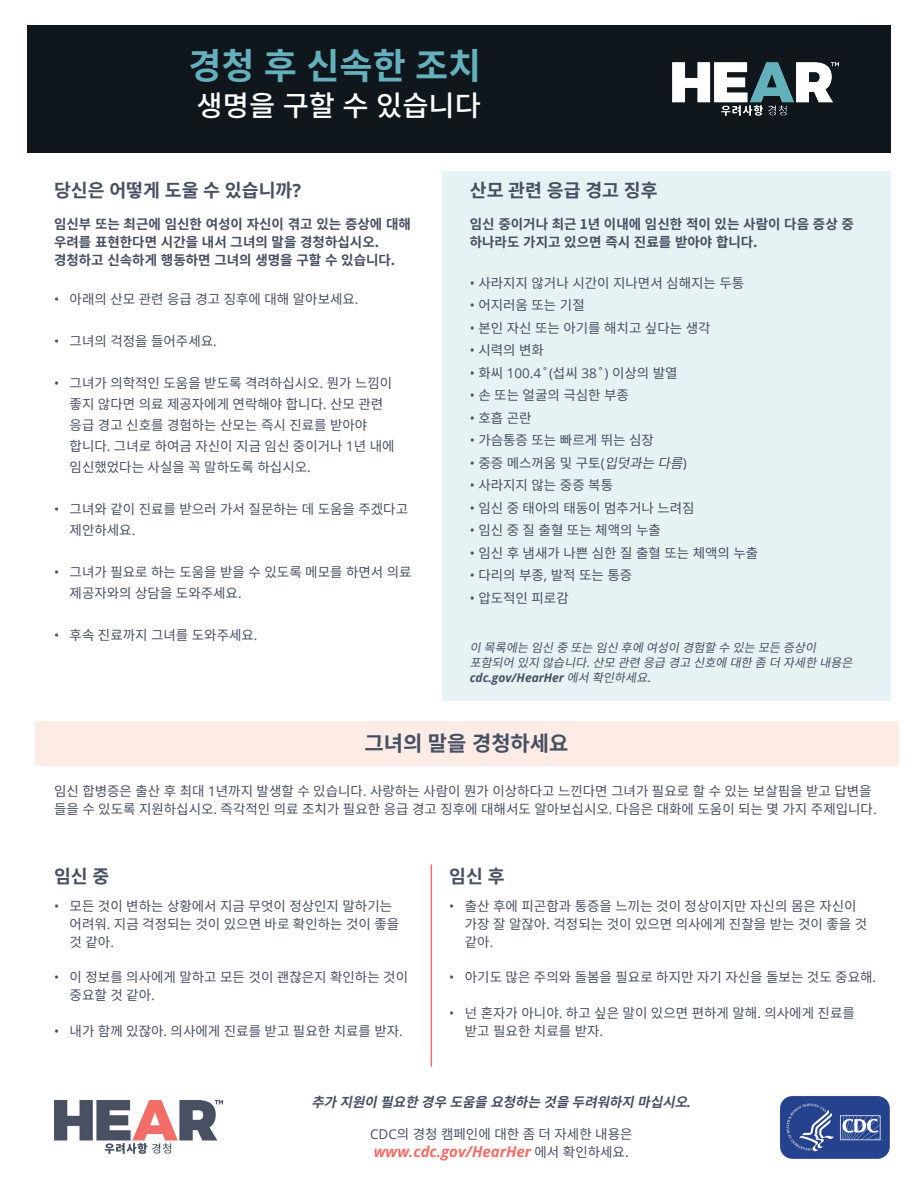
<style>
.page{position:relative;width:918px;height:1188px;background:#fff}
.page>*{position:absolute;margin:0;border:0;box-sizing:border-box;transform-origin:0 0}
.t1{font:700 36px "Noto Sans CJ Kkr";color:#65b0bd}
.t2{font:500 28.5px "Noto Sans CJ Kkr";color:#fff}
.t3{font:700 21px "Noto Sans CJ Kkr";color:#474f62}
.t4{font:700 18.3px "Noto Sans CJ Kkr";color:#474f62}
.t5{font:italic 700 15px "Open Sans";color:#f26e66}
.t6{font:13.5px/18px "Noto Sans CJ Kkr";color:#474f62}
.t7{font:700 13.5px/18px "Noto Sans CJ Kkr";color:#474f62}
.t8{font:italic 700 13.5px "Noto Sans CJ Kkr";color:#474f62}
.t9{font:13.5px "Open Sans";color:#474f62}
.t10{font:italic 12px/15px "Noto Sans CJ Kkr";color:#474f62}
.s1{font-family:"Open Sans"}
.s2{font-family:"Noto Sans CJ Kkr"}
.s3{font-style:italic}
.s4{font-family:"Open Sans";font-weight:700}
.s5{font-family:"Noto Sans CJ Kkr";font-weight:400;font-style:normal;font-size:13.5px;color:#474f62}
</style>
<div class="page">
<div style="left:27px;top:26px;width:864px;height:127px;background:#0f161c"></div>
<div style="left:443px;top:172px;width:448px;height:529px;background:#e6f2f4"></div>
<hr style="left:431px;top:864px;width:1px;height:203px;background:#f26e66">
<div style="left:35px;top:721px;width:864px;height:44px;background:#fdebe6"></div>
<img style="left:780px;top:1096px;width:110px;height:63px">
<img style="left:54px;top:1100px;width:169px;height:54px">
<img style="left:672px;top:63px;width:167px;height:53px">
<p class="t1" style="left:188px;top:45px;width:295px">경청 후 신속한 조치</p>
<p class="t2" style="left:197px;top:89px;width:286px">생명을 구할 수 있습니다</p>
<p class="t4" style="left:54px;top:180px;width:249px">당신은 어떻게 도울 수 있습니까<span class="s1">?</span></p>
<p class="t7" style="left:54px;top:216px;width:358px">임신부 또는 최근에 임신한 여성이 자신이 겪고 있는 증상에 대해 우려를 표현한다면 시간을 내서 그녀의 말을 경청하십시오. 경청하고 신속하게 행동하면 그녀의 생명을 구할 수 있습니다.</p>
<p class="t6" style="left:54px;top:291px;width:306px"><span class="s1">•</span> 아래의 산모 관련 응급 경고 징후에 대해 알아보세요<span class="s1">.</span></p>
<p class="t6" style="left:54px;top:333px;width:164px"><span class="s1">•</span> 그녀의 걱정을 들어주세요<span class="s1">.</span></p>
<p class="t6" style="left:70px;top:373px;width:327px;line-height:21px;text-indent:-16px"><span class="s1">•</span> 그녀가 의학적인 도움을 받도록 격려하십시오<span class="s1">.</span> 뭔가 느낌이 좋지 않다면 의료 제공자에게 연락해야 합니다<span class="s1">.</span> 산모 관련 응급 경고 신호를 경험하는 산모는 즉시 진료를 받아야 합니다<span class="s1">.</span> 그녀로 하여금 자신이 지금 임신 중이거나 <span class="s1">1</span>년 내에 임신했었다는 사실을 꼭 말하도록 하십시오<span class="s1">.</span></p>
<p class="t6" style="left:70px;top:499px;width:340px;line-height:21px;text-indent:-16px"><span class="s1">•</span> 그녀와 같이 진료를 받으러 가서 질문하는 데 도움을 주겠다고 제안하세요<span class="s1">.</span></p>
<p class="t6" style="left:70px;top:562px;width:344px;line-height:21px;text-indent:-16px"><span class="s1">•</span> 그녀가 필요로 하는 도움을 받을 수 있도록 메모를 하면서 의료 제공자와의 상담을 도와주세요<span class="s1">.</span></p>
<p class="t6" style="left:54px;top:627px;width:205px"><span class="s1">•</span> 후속 진료까지 그녀를 도와주세요<span class="s1">.</span></p>
<p class="t4" style="left:470px;top:180px;width:189px">산모 관련 응급 경고 징후</p>
<p class="t7" style="left:470px;top:216px;width:386px">임신 중이거나 최근 1년 이내에 임신한 적이 있는 사람이 다음 증상 중 하나라도 가지고 있으면 즉시 진료를 받아야 합니다.</p>
<p class="t6" style="left:470px;top:274px;width:276px"><span class="s1">•</span> 사라지지 않거나 시간이 지나면서 심해지는 두통</p>
<p class="t6" style="left:470px;top:297px;width:116px"><span class="s1">•</span> 어지러움 또는 기절</p>
<p class="t6" style="left:470px;top:319px;width:242px"><span class="s1">•</span> 본인 자신 또는 아기를 해치고 싶다는 생각</p>
<p class="t6" style="left:470px;top:342px;width:76px"><span class="s1">•</span> 시력의 변화</p>
<p class="t9" style="left:470px;top:364px;width:209px">• <span class="s2">화씨</span> 100.4˚(<span class="s2">섭씨</span> 38˚) <span class="s2">이상의 발열</span></p>
<p class="t6" style="left:470px;top:387px;width:161px"><span class="s1">•</span> 손 또는 얼굴의 극심한 부종</p>
<p class="t6" style="left:470px;top:409px;width:63px"><span class="s1">•</span> 호흡 곤란</p>
<p class="t6" style="left:470px;top:432px;width:186px"><span class="s1">•</span> 가슴통증 또는 빠르게 뛰는 심장</p>
<p class="t6" style="left:470px;top:454px;width:221px"><span class="s1">•</span> 중증 메스꺼움 및 구토<span class="s1">(</span><span class="s3">입덧과는다름</span><span class="s1">)</span></p>
<p class="t6" style="left:470px;top:477px;width:145px"><span class="s1">•</span> 사라지지 않는 중증 복통</p>
<p class="t6" style="left:470px;top:499px;width:226px"><span class="s1">•</span> 임신 중 태아의 태동이 멈추거나 느려짐</p>
<p class="t6" style="left:470px;top:522px;width:193px"><span class="s1">•</span> 임신 중 질 출혈 또는 체액의 누출</p>
<p class="t6" style="left:470px;top:544px;width:290px"><span class="s1">•</span> 임신 후 냄새가 나쁜 심한 질 출혈 또는 체액의 누출</p>
<p class="t6" style="left:470px;top:567px;width:164px"><span class="s1">•</span> 다리의 부종<span class="s1">,</span> 발적 또는 통증</p>
<p class="t6" style="left:470px;top:589px;width:101px"><span class="s1">•</span> 압도적인 피로감</p>
<p class="t10" style="left:470px;top:640px;width:390px">이 목록에는 임신 중 또는 임신 후에 여성이 경험할 수 있는 모든 증상이 포함되어 있지 않습니다<span class="s1">.</span>산모 관련 응급 경고 신호에 대한 좀 더 자세한 내용은 <span class="s4">cdc.gov/HearHer</span> 에서확인하세요.</p>
<p class="t3" style="left:365px;top:732px;width:206px">그녀의 말을 경청하세요</p>
<p class="t6" style="left:54px;top:783px;width:824px">임신 합병증은 출산 후 최대 <span class="s1">1</span>년까지 발생할 수 있습니다<span class="s1">.</span> 사랑하는 사람이 뭔가 이상하다고 느낀다면 그녀가 필요로 할 수 있는 보살핌을 받고 답변을 들을 수 있도록 지원하십시오<span class="s1">.</span> 즉각적인 의료 조치가 필요한 응급 경고 징후에 대해서도 알아보십시오<span class="s1">.</span> 다음은 대화에 도움이 되는 몇 가지 주제입니다<span class="s1">.</span></p>
<p class="t4" style="left:54px;top:866px;width:57px">임신 중</p>
<p class="t6" style="left:70px;top:898px;width:331px;text-indent:-16px"><span class="s1">•</span> 모든 것이 변하는 상황에서 지금 무엇이 정상인지 말하기는 어려워<span class="s1">.</span> 지금 걱정되는 것이 있으면 바로 확인하는 것이 좋을 것 같아<span class="s1">.</span></p>
<p class="t6" style="left:70px;top:969px;width:340px;text-indent:-16px"><span class="s1">•</span> 이 정보를 의사에게 말하고 모든 것이 괜찮은지 확인하는 것이 중요할 것 같아<span class="s1">.</span></p>
<p class="t6" style="left:54px;top:1022px;width:350px"><span class="s1">•</span> 내가 함께 있잖아<span class="s1">.</span> 의사에게 진료를 받고 필요한 치료를 받자<span class="s1">.</span></p>
<p class="t4" style="left:449px;top:866px;width:57px">임신 후</p>
<p class="t6" style="left:465px;top:898px;width:404px;text-indent:-16px"><span class="s1">•</span> 출산 후에 피곤함과 통증을 느끼는 것이 정상이지만 자신의 몸은 자신이 가장 잘 알잖아<span class="s1">.</span> 걱정되는 것이 있으면 의사에게 진찰을 받는 것이 좋을 것 같아<span class="s1">.</span></p>
<p class="t6" style="left:449px;top:969px;width:428px"><span class="s1">•</span> 아기도 많은 주의와 돌봄을 필요로 하지만 자기 자신을 돌보는 것도 중요해<span class="s1">.</span></p>
<p class="t6" style="left:465px;top:1004px;width:392px;text-indent:-16px"><span class="s1">•</span> 넌 혼자가 아니야<span class="s1">.</span> 하고 싶은 말이 있으면 편하게 말해<span class="s1">.</span> 의사에게 진료를 받고 필요한 치료를 받자<span class="s1">.</span></p>
<p class="t8" style="left:311px;top:1094px;width:385px">추가 지원이 필요한 경우 도움을 요청하는 것을 두려워하지 마십시오<span class="s1">.</span></p>
<p class="t6" style="left:370px;top:1125px;width:264px"><span class="s1">CDC</span>의 경청 캠페인에 대한 좀 더 자세한 내용은</p>
<p class="t5" style="left:374px;top:1141px;width:257px">www.cdc.gov/HearHer <span class="s5">에서 확인하세요.</span></p>
</div>
